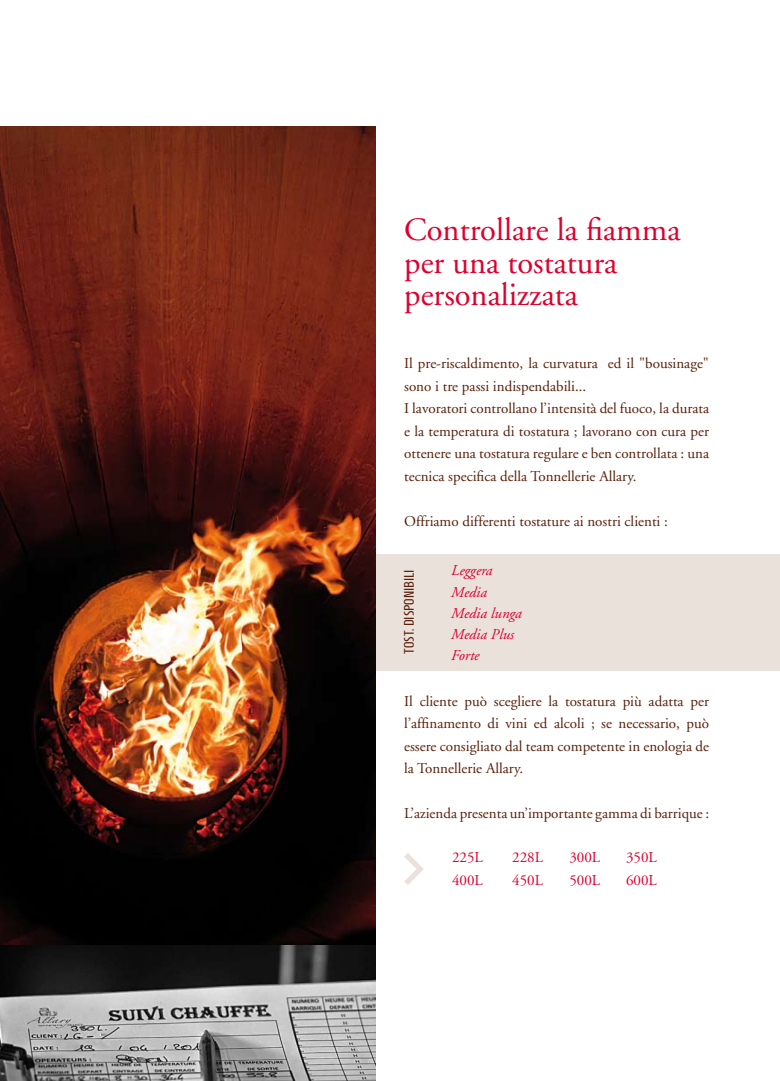
<style>
.page{position:relative;width:780px;height:1081px;background:#fff}
.page>*{position:absolute;margin:0;border:0;box-sizing:border-box;transform-origin:0 0}
.t1{font:32.5px/32.5px "Adobe Garamond";color:#dc002e}
.t2{font:15px/22.5px "Adobe Garamond";color:#59200a}
.t3{font:italic 15px/21.2px "Adobe Garamond";color:#dc002e}
.t4{font:15px/22.5px "Adobe Garamond";color:#dc002e}
.t5{font:13.75px "Homenaje";color:#59200a}
</style>
<div class="page">
<img style="left:0;top:944px;width:376px;height:137px">
<div style="left:0;top:554px;width:780px;height:117px;background:#eae1da"></div>
<img style="left:0;top:127px;width:376px;height:817px">
<svg style="left:404px;top:853px;width:19px;height:32px"></svg>
<h1 class="t1" style="left:404px;top:214px;width:278px">Controllare la fiamma per una tostatura personalizzata</h1>
<p class="t2" style="left:404px;top:352px;width:306px">Il pre-riscaldimento, la curvatura ed il "bousinage" sono i tre passi indispendabili...<br>I lavoratori controllano l’intensità del fuoco, la durata e la temperatura di tostatura ; lavorano con cura per ottenere una tostatura regulare e ben controllata : una tecnica specifica della Tonnellerie Allary.</p>
<p class="t2" style="left:404px;top:510px;width:265px">Offriamo differenti tostature ai nostri clienti :</p>
<p class="t5" style="left:401px;top:654px;width:86px;rotate:-90deg">Tost. disponibili</p>
<p class="t3" style="left:451px;top:560px;width:72px">Leggera<br>Media<br>Media lunga<br>Media Plus<br>Forte</p>
<p class="t2" style="left:404px;top:690px;width:306px;text-align:justify">Il cliente può scegliere la tostatura più adatta per l’affinamento di vini ed alcoli ; se necessario, può essere consigliato dal team competente in enologia de la Tonnellerie Allary.</p>
<p class="t2" style="left:404px;top:802px;width:306px">L’azienda presenta un’importante gamma di barrique :</p>
<p class="t4" style="left:452px;top:846px;width:32px">225L<br>400L</p>
<p class="t4" style="left:512px;top:846px;width:32px">228L<br>450L</p>
<p class="t4" style="left:569px;top:846px;width:32px">300L<br>500L</p>
<p class="t4" style="left:626px;top:846px;width:32px">350L<br>600L</p>
</div>
